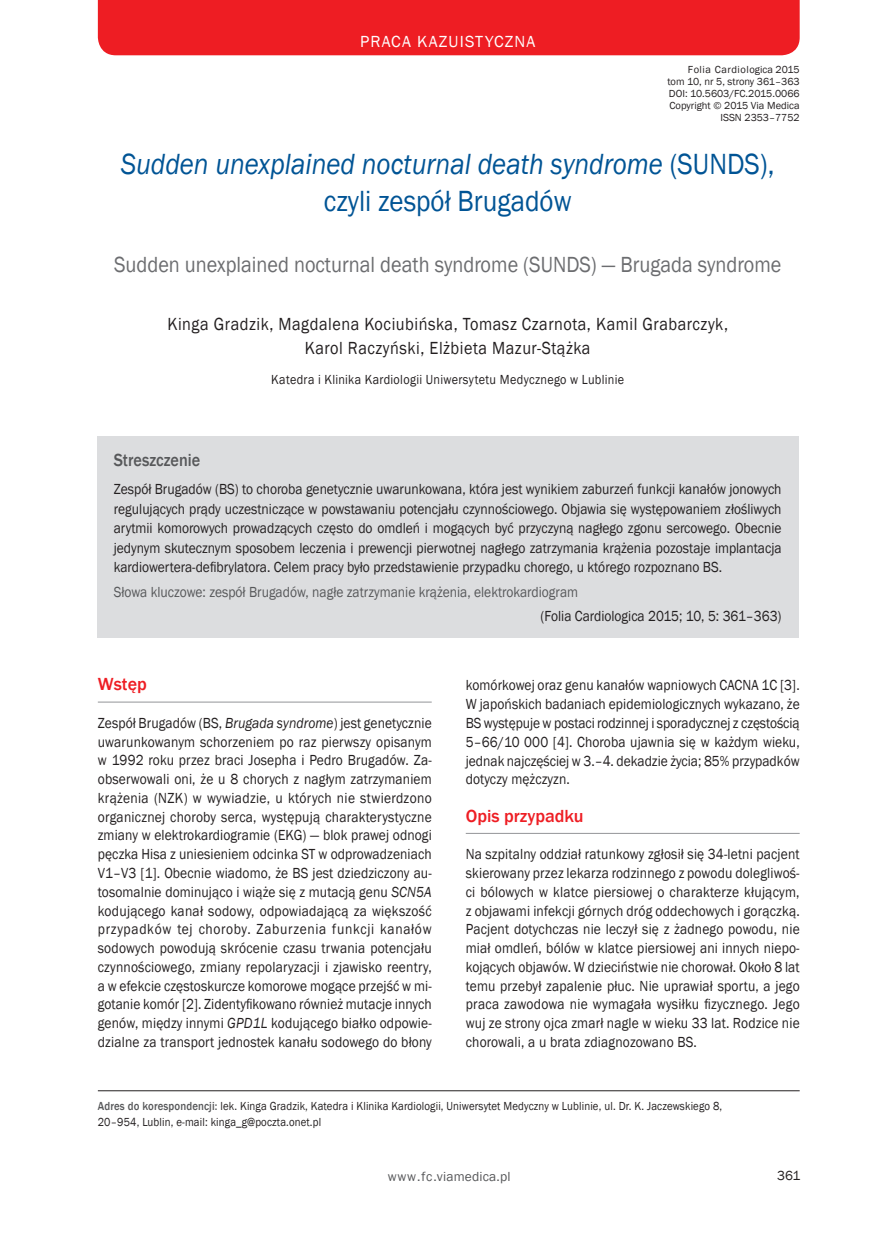
<style>
.page{position:relative;width:872px;height:1234px;background:#fff}
.page>*{position:absolute;margin:0;border:0;box-sizing:border-box;transform-origin:0 0}
._01_Tytul_artykulu{font:italic 30px/36.6px "Franklin Gothic";color:#005495;text-align:center;scale:.9 1}
._01_Tytul_artykulu_a{font:22.5px "Franklin Gothic";color:#6c6d70;scale:.9 1}
._02_Autorzy_MK{font:18px/24px "Franklin Gothic";letter-spacing:.03em;color:#231f20;text-align:center;scale:.9 1}
._06_Srodtytul_1_z_li{font:500 18px "Franklin Gothic";color:#ee1d23}
._04A_Streszczenie_ty{font:500 18px "Franklin Gothic";color:#57585a;scale:.9 1}
.t1{font:16.5px "Franklin Gothic";letter-spacing:.07em;color:#fff}
._05A_Tekst_pierwszy{font:15px/18.8px "Franklin Gothic";letter-spacing:.005em;color:#231f20;text-align:justify;scale:.9 1}
._04B_Streszczenie{font:15px/19.5px "Franklin Gothic";color:#231f20;text-align:justify;scale:.9 1}
._04E_Streszczenie_sl{font:15px "Franklin Gothic";color:#57585a;scale:.9 1}
._04F_Streszczenie_na{font:15px "Franklin Gothic";color:#231f20;scale:.9 1}
._03_Afiliacje_MK{font:13.5px "Franklin Gothic";letter-spacing:.025em;color:#231f20;scale:.9 1}
.t2{font:13.5px "Franklin Gothic";letter-spacing:.015em;color:#57585a}
._03_Afiliacje_MK-2{font:13.5px "Franklin Gothic";letter-spacing:.025em;color:#231f20}
._16_-_Adres_do_kores{font:12px/16.5px "Franklin Gothic";letter-spacing:.01em;color:#231f20;scale:.9 1}
.t3{font:10.5px/12px "Franklin Gothic";color:#231f20;text-align:justify}
.s1{font-style:normal}
.s2{font-style:italic}
.s3{font-weight:500;color:#57585a}
</style>
<div class="page">
<div style="left:98px;top:0;width:701px;height:55px;background:#ee1d23"></div>
<hr style="left:98px;top:1090px;width:701px;height:1px;background:#231f20">
<div style="left:97px;top:436px;width:701px;height:201px;background:#dcdddf"></div>
<hr style="left:98px;top:701px;width:334px;height:1px;background:#939598">
<hr style="left:466px;top:832px;width:333px;height:1px;background:#939598">
<p class="t1" style="left:360px;top:31px;width:177px">PRACA KAZUISTYCZNA</p>
<p class="t3" style="left:667px;top:64px;width:134px;text-indent:20px">Folia Cardiologica 2015 tom 10, nr 5, strony 361–363<br>DOI: 10.5603/FC.2015.0066<br>Copyright © 2015 Via Medica</p>
<p class="t3" style="left:720px;top:112px;width:81px">ISSN 2353–7752</p>
<p class="_01_Tytul_artykulu" style="left:121px;top:146px;width:728px">Sudden unexplained nocturnal death syndrome <span class="s1">(SUNDS), czyli zespół Brugadów</span></p>
<p class="_01_Tytul_artykulu_a" style="left:114px;top:250px;width:743px">Sudden unexplained nocturnal death syndrome (SUNDS) — Brugada syndrome</p>
<p class="_02_Autorzy_MK" style="left:167px;top:312px;width:624px">Kinga Gradzik, Magdalena Kociubińska, Tomasz Czarnota, Kamil Grabarczyk,<br>Karol Raczyński, Elżbieta Mazur-Stążka</p>
<p class="_03_Afiliacje_MK" style="left:271px;top:371px;width:393px">Katedra i Klinika Kardiologii Uniwersytetu Medycznego w Lublinie</p>
<p class="_04A_Streszczenie_ty" style="left:114px;top:449px;width:98px">Streszczenie</p>
<p class="_04B_Streszczenie" style="left:114px;top:479px;width:743px">Zespół Brugadów (BS) to choroba genetycznie uwarunkowana, która jest wynikiem zaburzeń funkcji kanałów jonowych regulujących prądy uczestniczące w powstawaniu potencjału czynnościowego. Objawia się występowaniem złośliwych arytmii komorowych prowadzących często do omdleń i mogących być przyczyną nagłego zgonu sercowego. Obecnie jedynym skutecznym sposobem leczenia i prewencji pierwotnej nagłego zatrzymania krążenia pozostaje implantacja kardiowertera-defibrylatora. Celem pracy było przedstawienie przypadku chorego, u którego rozpoznano BS.</p>
<p class="_04E_Streszczenie_sl" style="left:114px;top:582px;width:517px">Słowa kluczowe: zespół Brugadów, nagłe zatrzymanie krążenia, elektrokardiogram</p>
<p class="_04F_Streszczenie_na" style="left:540px;top:606px;width:269px">(Folia Cardiologica 2015; 10, 5: 361–363)</p>
<p class="_06_Srodtytul_1_z_li" style="left:98px;top:673px;width:50px">Wstęp</p>
<p class="_05A_Tekst_pierwszy" style="left:98px;top:713px;width:372px">Zespół Brugadów (BS, <span class="s2">Brugada syndrome</span>) jest genetycznie uwarunkowanym schorzeniem po raz pierwszy opisanym w 1992 roku przez braci Josepha i Pedro Brugadów. Za&shy;obserwowali oni, że u 8 chorych z nagłym zatrzymaniem krążenia (NZK) w wywiadzie, u których nie stwierdzono organicznej choroby serca, występują charakterystyczne zmiany w elektrokardiogramie (EKG) — blok prawej odnogi pęczka Hisa z uniesieniem odcinka ST w odprowadzeniach V1–V3 [1]. Obecnie wiadomo, że BS jest dziedziczony au&shy;tosomalnie dominująco i wiąże się z mutacją genu <span class="s2">SCN5A </span>kodującego kanał sodowy, odpowiadającą za większość przypadków tej choroby. Zaburzenia funkcji kanałów sodowych powodują skrócenie czasu trwania potencjału czynnościowego, zmiany repolaryzacji i zjawisko reentry, a w efekcie częstoskurcze komorowe mogące przejść w mi&shy;gotanie komór [2]. Zidentyfikowano również mutacje innych genów, między innymi <span class="s2">GPD1L</span> kodującego białko odpowie&shy;dzialne za transport jednostek kanału sodowego do błony</p>
<p class="_05A_Tekst_pierwszy" style="left:466px;top:676px;width:372px">komórkowej oraz genu kanałów wapniowych CACNA 1C [3].<br>W japońskich badaniach epidemiologicznych wykazano, że BS występuje w postaci rodzinnej i sporadycznej z częstością 5–66/10 000 [4]. Choroba ujawnia się w każdym wieku, jednak najczęściej w 3.–4. dekadzie życia; 85% przypadków dotyczy mężczyzn.</p>
<p class="_06_Srodtytul_1_z_li" style="left:466px;top:804px;width:119px">Opis przypadku</p>
<p class="_05A_Tekst_pierwszy" style="left:466px;top:845px;width:372px">Na szpitalny oddział ratunkowy zgłosił się 34-letni pacjent skierowany przez lekarza rodzinnego z powodu dolegliwoś&shy;ci bólowych w klatce piersiowej o charakterze kłującym, z objawami infekcji górnych dróg oddechowych i gorączką.<br>Pacjent dotychczas nie leczył się z żadnego powodu, nie miał omdleń, bólów w klatce piersiowej ani innych niepo&shy;kojących objawów. W dzieciństwie nie chorował. Około 8 lat temu przebył zapalenie płuc. Nie uprawiał sportu, a jego praca zawodowa nie wymagała wysiłku fizycznego. Jego wuj ze strony ojca zmarł nagle w wieku 33 lat. Rodzice nie chorowali, a u brata zdiagnozowano BS.</p>
<p class="_16_-_Adres_do_kores" style="left:98px;top:1097px;width:695px"><span class="s3">Adres do korespondencji:</span> lek. Kinga Gradzik, Katedra i Klinika Kardiologii, Uniwersytet Medyczny w Lublinie, ul. Dr. K. Jaczewskiego 8,<br>20–954, Lublin, e-mail: kinga_g@poczta.onet.pl</p>
<p class="t2" style="left:388px;top:1167px;width:124px">www.fc.viamedica.pl</p>
<p class="_03_Afiliacje_MK-2" style="left:777px;top:1166px;width:25px">361</p>
</div>
